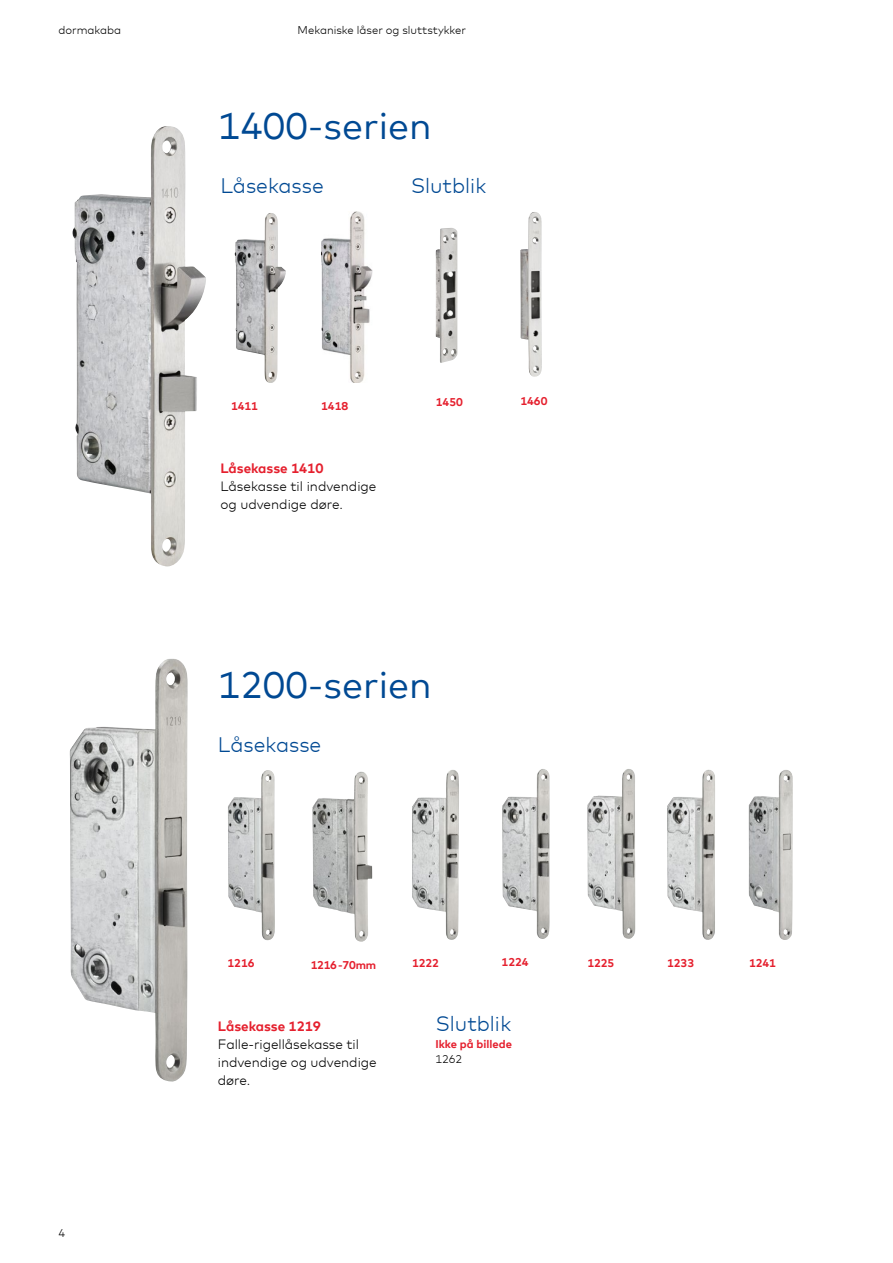
<style>
.page{position:relative;width:893px;height:1263px;background:#fff}
.page>*{position:absolute;margin:0;border:0;box-sizing:border-box;transform-origin:0 0}
.t1{font:37.5px "Mark Offc";color:#004993}
.t2{font:300 21px "Mark Offc";color:#004993}
.t3{font:300 13.5px/18px "Mark Offc";letter-spacing:-.005em;color:#000}
.t4{font:700 13.5px "Mark Offc";color:#e5202e}
.t5{font:700 11.25px "Mark Offc";color:#e5202e}
.t6{font:300 11.25px "Mark Offc";color:#000}
.t7{font:700 11.25px "Mark Offc";letter-spacing:-.02em;color:#e5202e}
</style>
<div class="page">
<img style="left:72px;top:126px;width:134px;height:441px">
<img style="left:321px;top:212px;width:51px;height:171px">
<img style="left:234px;top:213px;width:52px;height:170px">
<img style="left:520px;top:212px;width:22px;height:165px">
<img style="left:228px;top:770px;width:47px;height:170px">
<img style="left:502px;top:769px;width:48px;height:170px">
<img style="left:312px;top:771px;width:60px;height:171px">
<img style="left:587px;top:769px;width:48px;height:170px">
<img style="left:749px;top:770px;width:44px;height:170px">
<img style="left:412px;top:770px;width:47px;height:170px">
<img style="left:667px;top:770px;width:48px;height:170px">
<img style="left:69px;top:659px;width:119px;height:423px">
<img style="left:436px;top:228px;width:21px;height:135px">
<p class="t6" style="left:58px;top:23px;width:64px">dormakaba</p>
<p class="t6" style="left:58px;top:1226px;width:8px">4</p>
<p class="t6" style="left:298px;top:23px;width:170px">Mekaniske låser og sluttstykker</p>
<h1 class="t1" style="left:218px;top:103px;width:215px">1400-serien</h1>
<h2 class="t2" style="left:220px;top:173px;width:105px">Låsekasse</h2>
<h2 class="t2" style="left:411px;top:173px;width:77px">Slutblik</h2>
<p class="t5" style="left:231px;top:399px;width:28px">1411</p>
<p class="t5" style="left:321px;top:399px;width:28px">1418</p>
<p class="t4" style="left:220px;top:459px;width:105px">Låsekasse 1410</p>
<p class="t3" style="left:220px;top:477px;width:158px">Låsekasse til indvendige og udvendige døre.</p>
<p class="t5" style="left:436px;top:395px;width:28px">1450</p>
<p class="t5" style="left:520px;top:394px;width:28px">1460</p>
<h1 class="t1" style="left:218px;top:661px;width:215px">1200-serien</h1>
<h2 class="t2" style="left:218px;top:731px;width:105px">Låsekasse</h2>
<p class="t5" style="left:227px;top:956px;width:28px">1216</p>
<p class="t5" style="left:502px;top:954px;width:28px">1224</p>
<p class="t7" style="left:311px;top:957px;width:67px">1216-70mm</p>
<p class="t5" style="left:412px;top:955px;width:28px">1222</p>
<p class="t5" style="left:587px;top:955px;width:28px">1225</p>
<p class="t5" style="left:667px;top:955px;width:28px">1233</p>
<p class="t5" style="left:749px;top:956px;width:28px">1241</p>
<p class="t4" style="left:218px;top:1017px;width:105px">Låsekasse 1219</p>
<p class="t3" style="left:218px;top:1035px;width:160px">Falle-rigellåsekasse til indvendige og udvendige døre.</p>
<h2 class="t2" style="left:436px;top:1010px;width:77px">Slutblik</h2>
<p class="t5" style="left:435px;top:1037px;width:78px">Ikke på billede</p>
<p class="t6" style="left:435px;top:1052px;width:28px">1262</p>
</div>
